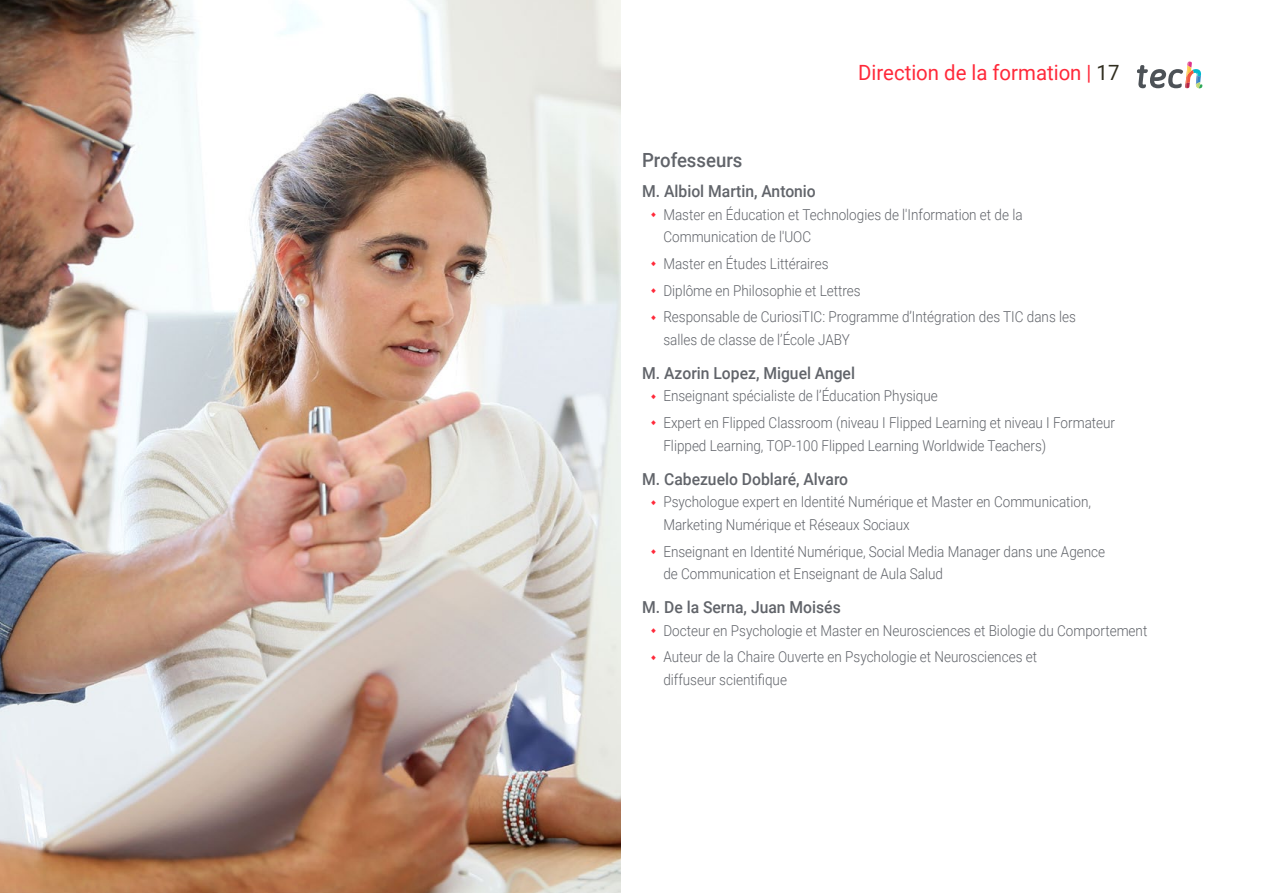
<style>
.page{position:relative;width:1263px;height:893px;background:#fff}
.page>*{position:absolute;margin:0;border:0;box-sizing:border-box;transform-origin:0 0}
.t1{font:21px "Roboto";color:#ff293a}
.t2{font:500 19.5px "Roboto";color:#61646a;scale:.95 1}
.t3{font:500 16.5px "Roboto";color:#61646a;scale:.95 1}
.t4{font:300 15px/26.7px "Roboto";color:#61646a;scale:.9 1}
.s1{color:#312e20}
</style>
<div class="page">
<img style="left:0;top:0;width:621px;height:893px">
<svg style="left:1137px;top:62px;width:65px;height:27px"></svg>
<h1 class="t1" style="left:858px;top:57px;width:263px">Direction de la formation | <span class="s1">17</span></h1>
<h2 class="t2" style="left:642px;top:146px;width:107px">Professeurs</h2>
<p class="t3" style="left:642px;top:180px;width:184px">M. Albiol Martin, Antonio</p>
<p class="t4" style="left:663px;top:202px;width:401px;line-height:22.5px">Master en Éducation et Technologies de l'Information et de la<br>Communication de l'UOC</p>
<p class="t4" style="left:663px;top:250px;width:460px">Master en Études Littéraires<br>Diplôme en Philosophie et Lettres<br>Responsable de CuriosiTIC: Programme d’Intégration des TIC dans les</p>
<p class="t4" style="left:663px;top:326px;width:209px">salles de classe de l’École JABY</p>
<p class="t3" style="left:642px;top:362px;width:226px">M. Azorin Lopez, Miguel Angel</p>
<p class="t4" style="left:663px;top:382px;width:503px">Enseignant spécialiste de l’Éducation Physique<br>Expert en Flipped Classroom (niveau I Flipped Learning et niveau I Formateur</p>
<p class="t4" style="left:663px;top:431px;width:427px">Flipped Learning, TOP-100 Flipped Learning Worldwide Teachers)</p>
<p class="t3" style="left:642px;top:467px;width:218px">M. Cabezuelo Doblaré, Alvaro</p>
<p class="t4" style="left:663px;top:490px;width:477px;line-height:22.5px">Psychologue expert en Identité Numérique et Master en Communication,<br>Marketing Numérique et Réseaux Sociaux</p>
<p class="t4" style="left:663px;top:539px;width:492px;line-height:22.5px">Enseignant en Identité Numérique, Social Media Manager dans une Agence de Communication et Enseignant de Aula Salud</p>
<p class="t3" style="left:642px;top:596px;width:211px">M. De la Serna, Juan Moisés</p>
<p class="t4" style="left:663px;top:616px;width:539px">Docteur en Psychologie et Master en Neurosciences et Biologie du Comportement<br>Auteur de la Chaire Ouverte en Psychologie et Neurosciences et</p>
<p class="t4" style="left:663px;top:666px;width:139px">diffuseur scientifique</p>
</div>
